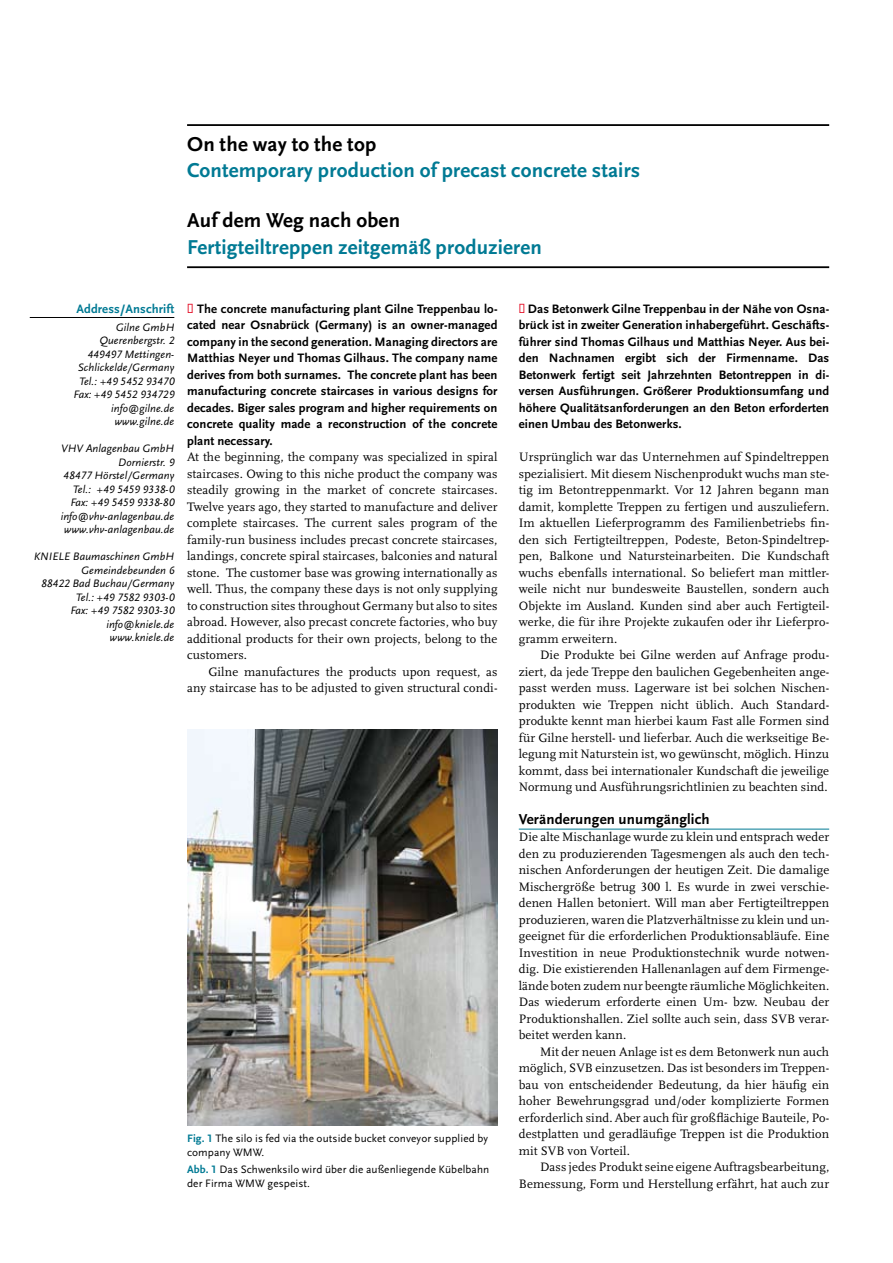
<style>
.page{position:relative;width:893px;height:1263px;background:#fff}
.page>*{position:absolute;margin:0;border:0;box-sizing:border-box;transform-origin:0 0}
.t1{font:700 21px "Scala Sans Pro";letter-spacing:.01em;color:#007a94}
.t2{font:700 21px "Scala Sans Pro";letter-spacing:.01em;color:#000}
.t3{font:700 15px "Scala Sans Pro";letter-spacing:.01em;color:#000}
.t4{font:12.75px/16.5px "Scala Pro";letter-spacing:.01em;color:#000;text-align:justify}
.t5{font:700 12.75px/16.5px "Scala Sans Pro";letter-spacing:.01em;color:#000;text-align:justify}
.t6{font:700 12.75px "Scala Sans Pro";letter-spacing:.01em;color:#007a94}
.t7{font:italic 11.25px/13.5px "Scala Sans Pro";letter-spacing:.01em;color:#000;text-align:right}
.t8{font:11.25px/13.5px "Scala Sans Pro";letter-spacing:.01em;color:#000}
.s1{font-weight:700;color:#007a94}
</style>
<div class="page">
<hr style="left:30px;top:317px;width:144px;height:1px;background:#000">
<hr style="left:519px;top:829px;width:310px;height:1px;background:#007a94">
<hr style="left:187px;top:266px;width:642px;height:2px;background:#000">
<hr style="left:187px;top:124px;width:642px;height:2px;background:#000">
<img style="left:187px;top:729px;width:310px;height:396px">
<h1 class="t2" style="left:187px;top:132px;width:191px">On the way to the top</h1>
<h1 class="t1" style="left:187px;top:158px;width:455px">Contemporary production of precast concrete stairs</h1>
<h1 class="t2" style="left:187px;top:207px;width:215px">Auf dem Weg nach oben</h1>
<h1 class="t1" style="left:187px;top:234px;width:356px">Fertigteiltreppen zeitgemäß produzieren</h1>
<p class="t6" style="left:76px;top:301px;width:99px">Address/Anschrift</p>
<p class="t7" style="left:74px;top:320px;width:102px">Gilne GmbH<br>Querenbergstr. 2<br>449497 Mettingen-<br>Schlickelde/Germany<br>Tel.: +49 5452 93470<br>Fax: +49 5452 934729 info@gilne.de www.gilne.de</p>
<p class="t7" style="left:61px;top:442px;width:115px">VHV Anlagenbau GmbH<br>Dornierstr. 9<br>48477 Hörstel/Germany<br>Tel.: +49 5459 9338-0<br>Fax: +49 5459 9338-80 info@vhv-anlagenbau.de www.vhv-anlagenbau.de</p>
<p class="t7" style="left:34px;top:550px;width:142px">KNIELE Baumaschinen GmbH<br>Gemeindebeunden 6<br>88422 Bad Buchau/Germany<br>Tel.: +49 7582 9303-0<br>Fax: +49 7582 9303-30 info@kniele.de<br>www.kniele.de</p>
<p class="t5" style="left:187px;top:300px;width:312px;text-indent:10px">The concrete manufacturing plant Gilne Treppenbau lo&shy;cated near Osnabrück (Germany) is an owner-managed company in the second generation. Managing directors are Matthias Neyer und Thomas Gilhaus. The company name derives from both surnames. The concrete plant has been manufacturing concrete staircases in various designs for decades. Biger sales program and higher requirements on concrete quality made a reconstruction of the concrete plant necessary.</p>
<p class="t5" style="left:519px;top:300px;width:312px;text-indent:9px">Das Betonwerk Gilne Treppenbau in der Nähe von Osna&shy;brück ist in zweiter Generation inhabergeführt. Geschäfts&shy;führer sind Thomas Gilhaus und Matthias Neyer. Aus bei&shy;den Nachnamen ergibt sich der Firmenname. Das Betonwerk fertigt seit Jahrzehnten Betontreppen in di&shy;versen Ausführungen. Größerer Produktionsumfang und höhere Qualitätsanforderungen an den Beton erforderten einen Umbau des Betonwerks.</p>
<p class="t4" style="left:187px;top:449px;width:312px">At the beginning, the company was specialized in spiral staircases. Owing to this niche product the company was steadily growing in the market of concrete staircases.<br>Twelve years ago, they started to manufacture and deliver complete staircases. The current sales program of the family-run business includes precast concrete staircases, landings, concrete spiral staircases, balconies and natural stone. The customer base was growing internationally as well. Thus, the company these days is not only supplying to construction sites throughout Germany but also to sites abroad. However, also precast concrete factories, who buy additional products for their own projects, belong to the customers.</p>
<p class="t4" style="left:187px;top:663px;width:312px;text-align:right">Gilne manufactures the products upon request, as any staircase has to be adjusted to given structural condi-</p>
<p class="t8" style="left:187px;top:1132px;width:302px"><span class="s1">Fig. 1</span> The silo is fed via the outside bucket conveyor supplied by company WMW.</p>
<p class="t8" style="left:187px;top:1163px;width:304px"><span class="s1">Abb. 1</span> Das Schwenksilo wird über die außenliegende Kübelbahn der Firma WMW gespeist.</p>
<p class="t4" style="left:519px;top:449px;width:312px">Ursprünglich war das Unternehmen auf Spindeltreppen spezialisiert. Mit diesem Nischenprodukt wuchs man ste&shy;tig im Betontreppenmarkt. Vor 12 Jahren begann man damit, komplette Treppen zu fertigen und auszuliefern.<br>Im aktuellen Lieferprogramm des Familienbetriebs fin&shy;den sich Fertigteiltreppen, Podeste, Beton-Spindeltrep&shy;pen, Balkone und Natursteinarbeiten. Die Kundschaft wuchs ebenfalls international. So beliefert man mittler&shy;weile nicht nur bundesweite Baustellen, sondern auch Objekte im Ausland. Kunden sind aber auch Fertigteil&shy;werke, die für ihre Projekte zukaufen oder ihr Lieferpro&shy;gramm erweitern.</p>
<p class="t4" style="left:519px;top:647px;width:312px;text-indent:21px">Die Produkte bei Gilne werden auf Anfrage produ&shy;ziert, da jede Treppe den baulichen Gegebenheiten ange&shy;passt werden muss. Lagerware ist bei solchen Nischen&shy;produkten wie Treppen nicht üblich. Auch Standard&shy;produkte kennt man hierbei kaum Fast alle Formen sind für Gilne herstell- und lieferbar. Auch die werkseitige Be&shy;legung mit Naturstein ist, wo gewünscht, möglich. Hinzu kommt, dass bei internationaler Kundschaft die jeweilige Normung und Ausführungsrichtlinien zu beachten sind.</p>
<p class="t3" style="left:519px;top:811px;width:193px">Veränderungen unumgänglich</p>
<p class="t4" style="left:519px;top:828px;width:312px">Die alte Mischanlage wurde zu klein und entsprach weder den zu produzierenden Tagesmengen als auch den tech&shy;nischen Anforderungen der heutigen Zeit. Die damalige Mischergröße betrug 300 l. Es wurde in zwei verschie&shy;denen Hallen betoniert. Will man aber Fertigteiltreppen produzieren, waren die Platzverhältnisse zu klein und un&shy;geeignet für die erforderlichen Produktionsabläufe. Eine Investition in neue Produktionstechnik wurde notwen&shy;dig. Die existierenden Hallenanlagen auf dem Firmenge&shy;lände boten zudem nur beengte räumliche Möglichkeiten.<br>Das wiederum erforderte einen Um- bzw. Neubau der Produktionshallen. Ziel sollte auch sein, dass SVB verar&shy;beitet werden kann.</p>
<p class="t4" style="left:519px;top:1043px;width:312px;text-indent:21px">Mit der neuen Anlage ist es dem Betonwerk nun auch möglich, SVB einzusetzen. Das ist besonders im Treppen&shy;bau von entscheidender Bedeutung, da hier häufig ein hoher Bewehrungsgrad und/oder komplizierte Formen erforderlich sind. Aber auch für großflächige Bauteile, Po&shy;destplatten und geradläufige Treppen ist die Produktion mit SVB von Vorteil.</p>
<p class="t4" style="left:519px;top:1158px;width:312px;text-align:right">Dass jedes Produkt seine eigene Auftragsbearbeitung,<br>Bemessung, Form und Herstellung erfährt, hat auch zur</p>
</div>
